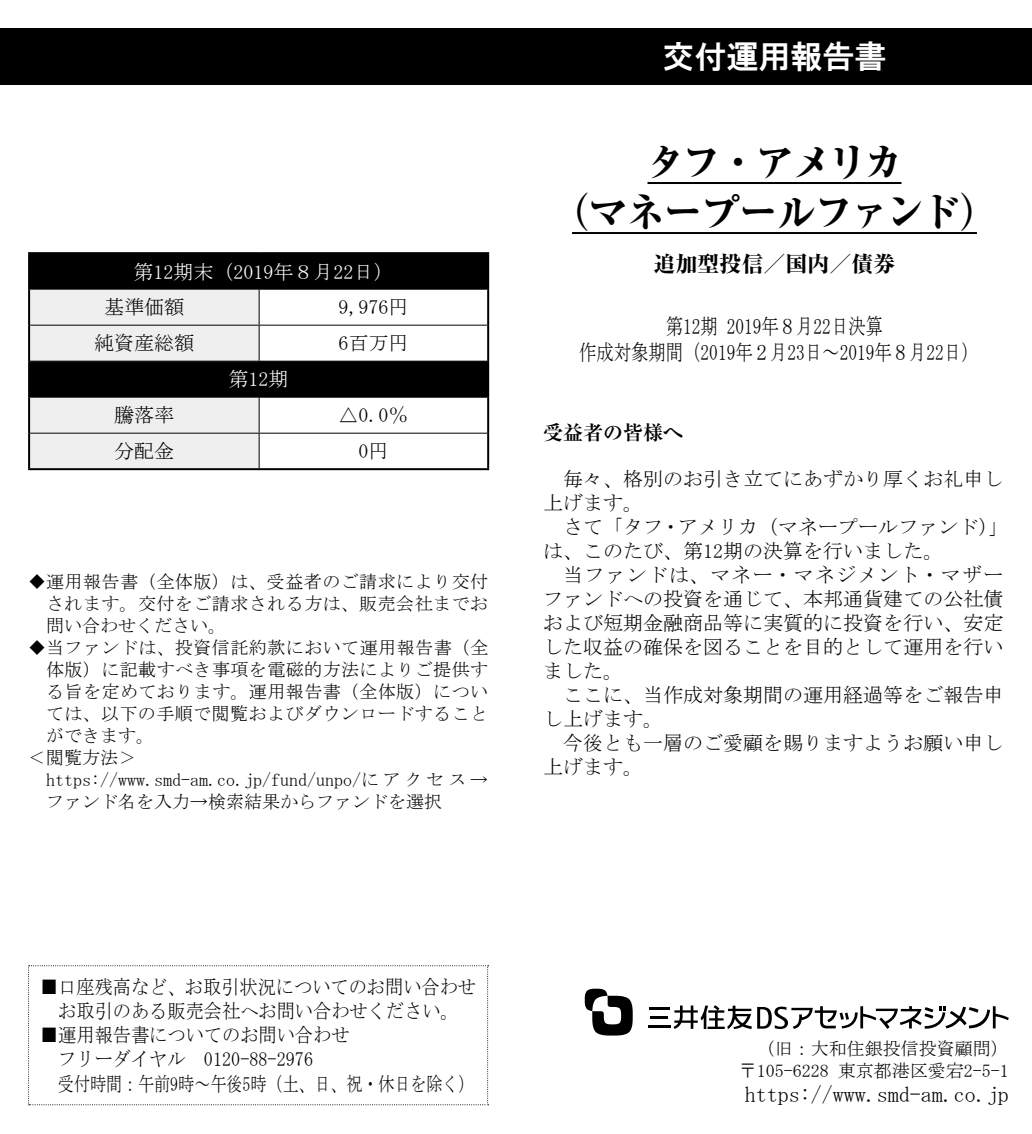
<style>
.page{position:relative;width:1032px;height:1134px;background:#fff}
.page>*{position:absolute;margin:0;border:0;box-sizing:border-box;transform-origin:0 0}
.t1{font:40px/50px "Ryumin Pr 6 Heavy 90 msp RKSJ H";letter-spacing:-.075em;color:#000;text-align:center}
.t2{font:32px "HGS Gothic E";color:#fff}
.t3{font:22px/26px "MS Mincho";color:#000;text-align:center;scale:.79 1}
.t4{font:22px "MS Mincho";color:#000}
.t5{font:22px "Ryumin Pr 6 Heavy 90 msp RKSJ H";color:#000}
.t6{font:20px/24px "MS Mincho";color:#000}
.t7{font:20px/24px "MS Mincho";color:#000;text-align:center;scale:.91 1}
.t8{font:20px "MS Mincho";color:#000;scale:.8 1}
.t9{font:20px "MS Mincho";color:#fff}
.t10{font:20px "Ryumin Pro Bold 90 msp RKSJ H";color:#000}
.t11{font:18px/22px "MS Mincho";letter-spacing:.025em;color:#000;text-align:justify}
.t12{font:18px/22px "MS Mincho";color:#000;text-align:right}
</style>
<div class="page">
<div style="left:0;top:28px;width:1032px;height:57px;background:#000"></div>
<svg style="left:30px;top:254px;width:457px;height:143px;fill:#000"></svg>
<svg style="left:30px;top:290px;width:229px;height:178px"></svg>
<hr style="left:28px;top:252px;width:231px;height:2px;background:#000">
<hr style="left:28px;top:254px;width:2px;height:35px;background:#000">
<hr style="left:259px;top:252px;width:230px;height:2px;background:#000">
<hr style="left:487px;top:254px;width:2px;height:35px;background:#000">
<hr style="left:28px;top:289px;width:2px;height:36px;background:#000">
<hr style="left:487px;top:289px;width:2px;height:36px;background:#000">
<hr style="left:28px;top:325px;width:2px;height:36px;background:#000">
<hr style="left:487px;top:325px;width:2px;height:36px;background:#000">
<hr style="left:28px;top:361px;width:2px;height:36px;background:#000">
<hr style="left:487px;top:361px;width:2px;height:36px;background:#000">
<hr style="left:28px;top:397px;width:2px;height:36px;background:#000">
<hr style="left:487px;top:397px;width:2px;height:36px;background:#000">
<hr style="left:28px;top:433px;width:2px;height:35px;background:#000">
<hr style="left:487px;top:433px;width:2px;height:35px;background:#000">
<hr style="left:28px;top:468px;width:461px;height:2px;background:#000">
<hr style="left:30px;top:289px;width:457px;height:1px;background:#000">
<hr style="left:259px;top:290px;width:1px;height:35px;background:#000">
<hr style="left:30px;top:325px;width:457px;height:1px;background:#000">
<hr style="left:259px;top:326px;width:1px;height:35px;background:#000">
<hr style="left:30px;top:361px;width:457px;height:1px;background:#000">
<hr style="left:30px;top:397px;width:457px;height:1px;background:#000">
<hr style="left:259px;top:398px;width:1px;height:35px;background:#000">
<hr style="left:30px;top:433px;width:457px;height:1px;background:#000">
<hr style="left:259px;top:434px;width:1px;height:34px;background:#000">
<hr style="left:647px;top:182px;width:254px;height:2px;background:#000">
<hr style="left:572px;top:232px;width:405px;height:2px;background:#000">
<svg style="left:28px;top:965px;width:461px;height:140px"></svg>
<svg style="left:585px;top:989px;width:48px;height:46px"></svg>
<hr style="left:649px;top:1007px;width:20px;height:3px;background:#000">
<hr style="left:648px;top:1025px;width:23px;height:3px;background:#000">
<hr style="left:650px;top:1016px;width:18px;height:3px;background:#000">
<svg style="left:674px;top:1005px;width:335px;height:24px"></svg>
<p class="t9" style="left:134px;top:261px;width:261px">第12期末（2019年８月22日）</p>
<p class="t6" style="left:104px;top:295px;width:81px">基準価額</p>
<p class="t6" style="left:338px;top:295px;width:71px">9,976円</p>
<p class="t6" style="left:94px;top:331px;width:102px">純資産総額</p>
<p class="t6" style="left:338px;top:331px;width:71px">6百万円</p>
<p class="t9" style="left:229px;top:369px;width:61px">第12期</p>
<p class="t6" style="left:114px;top:403px;width:62px">騰落率</p>
<p class="t6" style="left:338px;top:403px;width:71px">△0.0％</p>
<p class="t6" style="left:114px;top:439px;width:62px">分配金</p>
<p class="t6" style="left:358px;top:439px;width:31px">0円</p>
<p class="t11" style="left:46px;top:570px;width:444px;text-indent:-18px">◆ 運用報告書（全体版）は、受益者のご請求により交付されます。交付をご請求される方は、販売会社までお問い合わせください。</p>
<p class="t11" style="left:28px;top:636px;width:462px">◆ 当ファンドは、投資信託約款において運用報告書（全</p>
<p class="t11" style="left:46px;top:658px;width:444px">体版）に記載すべき事項を電磁的方法によりご提供す</p>
<p class="t11" style="left:46px;top:680px;width:444px">る旨を定めております。運用報告書（全体版）につい</p>
<p class="t11" style="left:46px;top:702px;width:444px">ては、以下の手順で閲覧およびダウンロードすること</p>
<p class="t11" style="left:46px;top:724px;width:110px">ができます。</p>
<p class="t11" style="left:28px;top:746px;width:110px">＜閲覧方法＞</p>
<p class="t12" style="left:46px;top:768px;width:443px">https://www.smd-am.co.jp/fund/unpo/にアクセス →</p>
<p class="t12" style="left:46px;top:790px;width:398px">ファンド名を入力→検索結果からファンドを選択</p>
<h2 class="t2" style="left:662px;top:41px;width:225px">交付運用報告書</h2>
<h1 class="t1" style="left:550px;top:143px;width:451px">タフ・アメリカ<br>（マネープールファンド）</h1>
<p class="t5" style="left:653px;top:256px;width:243px">追加型投信／国内／債券</p>
<p class="t3" style="left:579px;top:313px;width:507px">第12期 2019年８月22日決算<br>作成対象期間（2019年２月23日～2019年８月22日）</p>
<p class="t10" style="left:543px;top:425px;width:141px">受益者の皆様へ</p>
<p class="t6" style="left:543px;top:467px;width:461px;text-indent:20px">毎々、格別のお引き立てにあずかり厚くお礼申し上げます。</p>
<p class="t6" style="left:543px;top:515px;width:466px;text-indent:20px">さて「タフ・アメリカ（マネープールファンド）」は、このたび、第12期の決算を行いました。</p>
<p class="t6" style="left:543px;top:563px;width:461px;text-align:justify;text-indent:20px">当ファンドは、マネー・マネジメント・マザーファンドへの投資を通じて、本邦通貨建ての公社債および短期金融商品等に実質的に投資を行い、安定した収益の確保を図ることを目的として運用を行いました。</p>
<p class="t6" style="left:543px;top:683px;width:461px;text-indent:20px">ここに、当作成対象期間の運用経過等をご報告申し上げます。</p>
<p class="t6" style="left:543px;top:731px;width:461px;text-indent:20px">今後とも一層のご愛顧を賜りますようお願い申し上げます。</p>
<p class="t7" style="left:40px;top:975px;width:481px">■ 口座残高など、お取引状況についてのお問い合わせお取引のある販売会社へお問い合わせください。</p>
<p class="t7" style="left:40px;top:1023px;width:342px;text-align:left">■運用報告書についてのお問い合わせ　フリーダイヤル　0120-88-2976</p>
<p class="t8" style="left:58px;top:1073px;width:521px">受付時間：午前9時～午後5時（土、日、祝・休日を除く）</p>
<p class="t12" style="left:739px;top:1037px;width:271px">（旧：大和住銀投信投資顧問）〒105-6228 東京都港区愛宕2-5-1</p>
<p class="t4" style="left:745px;top:1083px;width:265px">https://www.smd-am.co.jp</p>
</div>
